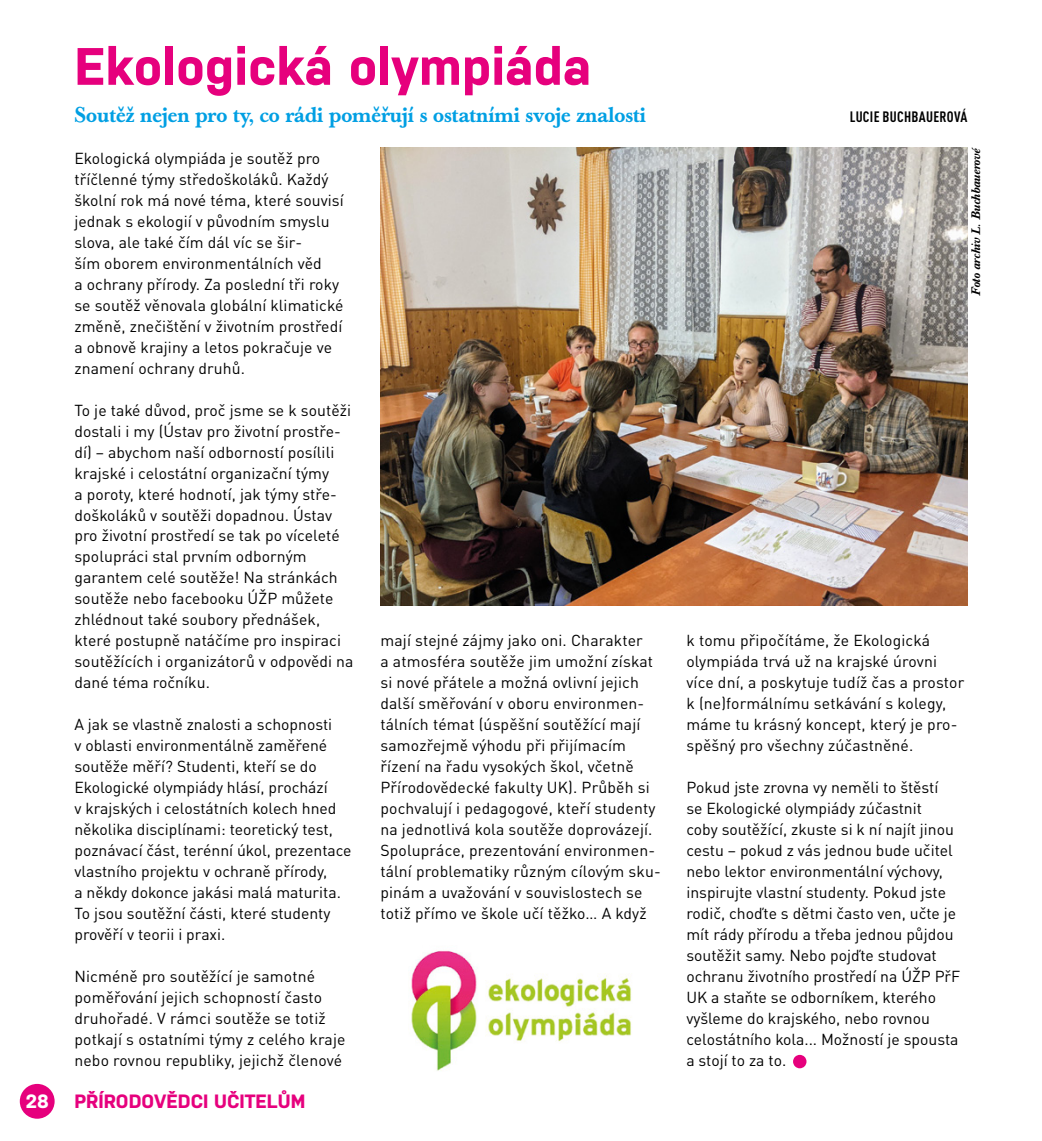
<style>
.page{position:relative;width:1042px;height:1141px;background:#fff}
.page>*{position:absolute;margin:0;border:0;box-sizing:border-box;transform-origin:0 0}
.t1{font:54.25px "Arial";color:#e6007d}
.t2{font:700 52.5px "Nudista";color:#e6007d}
.t3{font:500 21px "Baskerville Book Pro";color:#009fe3}
.t4{font:700 19.25px "Nudista";color:#e6007d}
.t5{font:700 19.25px "Nudista";color:#fff}
.t6{font:15.75px/21px "DIN Pro";letter-spacing:.005em;color:#000}
.t7{font:700 condensed 14.88px "DIN Pro";letter-spacing:.02em;color:#000}
.t8{font:italic 12.25px "Baskerville Book Pro Med";color:#000}
</style>
<div class="page">
<img style="left:380px;top:148px;width:587px;height:457px">
<img style="left:411px;top:950px;width:221px;height:121px">
<div style="left:20px;top:1084px;width:35px;height:35px;background:#e6007d;border-radius:50%"></div>
<h2 class="t2" style="left:74px;top:28px;width:518px">Ekologická olympiáda</h2>
<h3 class="t3" style="left:74px;top:101px;width:573px">Soutěž nejen pro ty, co rádi poměřují s ostatními svoje znalosti</h3>
<p class="t7" style="left:850px;top:105px;width:119px">LUCIE BUCHBAUEROVÁ</p>
<p class="t6" style="left:74px;top:146px;width:271px">Ekologická olympiáda je soutěž pro tříčlenné týmy středoškoláků. Každý školní rok má nové téma, které souvisí jednak s ekologií v původním smyslu slova, ale také čím dál víc se šir-<br>ším oborem environmentálních věd<br>a ochrany přírody. Za poslední tři roky se soutěž věnovala globální klimatické změně, znečištění v životním prostředí a obnově krajiny a letos pokračuje ve znamení ochrany druhů.</p>
<p class="t6" style="left:74px;top:398px;width:280px">To je také důvod, proč jsme se k soutěži dostali i my (Ústav pro životní prostře&shy;dí) – abychom naší odborností posílili krajské i celostátní organizační týmy<br>a poroty, které hodnotí, jak týmy stře&shy;doškoláků v soutěži dopadnou. Ústav pro životní prostředí se tak po víceleté spolupráci stal prvním odborným garantem celé soutěže! Na stránkách soutěže nebo facebooku ÚŽP můžete zhlédnout také soubory přednášek, které postupně natáčíme pro inspiraci soutěžících i organizátorů v odpovědi na dané téma ročníku.</p>
<p class="t6" style="left:74px;top:713px;width:279px">A jak se vlastně znalosti a schopnosti<br>v oblasti environmentálně zaměřené soutěže měří? Studenti, kteří se do Ekologické olympiády hlásí, prochází<br>v krajských i celostátních kolech hned několika disciplínami: teoretický test, poznávací část, terénní úkol, prezentace vlastního projektu v ochraně přírody,<br>a někdy dokonce jakási malá maturita.<br>To jsou soutěžní části, které studenty prověří v teorii i praxi.</p>
<p class="t6" style="left:74px;top:965px;width:273px">Nicméně pro soutěžící je samotné poměřování jejich schopností často druhořadé. V rámci soutěže se totiž potkají s ostatními týmy z celého kraje nebo rovnou republiky, jejichž členové</p>
<p class="t5" style="left:25px;top:1088px;width:25px">28</p>
<p class="t4" style="left:74px;top:1088px;width:232px">PŘÍRODOVĚDCI UČITELŮM</p>
<p class="t8" style="left:968px;top:296px;width:150px;rotate:-90deg">Foto archiv L. Buchbauerové</p>
<p class="t6" style="left:380px;top:629px;width:282px">mají stejné zájmy jako oni. Charakter<br>a atmosféra soutěže jim umožní získat si nové přátele a možná ovlivní jejich další směřování v oboru environmen&shy;tálních témat (úspěšní soutěžící mají samozřejmě výhodu při přijímacím řízení na řadu vysokých škol, včetně Přírodovědecké fakulty UK). Průběh si pochvalují i pedagogové, kteří studenty na jednotlivá kola soutěže doprovázejí.<br>Spolupráce, prezentování environmen&shy;tální problematiky různým cílovým sku&shy;pinám a uvažování v souvislostech se totiž přímo ve škole učí těžko… A když</p>
<p class="t6" style="left:686px;top:629px;width:279px">k tomu připočítáme, že Ekologická olympiáda trvá už na krajské úrovni více dní, a poskytuje tudíž čas a prostor k (ne)formálnímu setkávání s kolegy, máme tu krásný koncept, který je pro&shy;spěšný pro všechny zúčastněné.</p>
<p class="t6" style="left:686px;top:776px;width:275px">Pokud jste zrovna vy neměli to štěstí<br>se Ekologické olympiády zúčastnit<br>coby soutěžící, zkuste si k ní najít jinou cestu – pokud z vás jednou bude učitel nebo lektor environmentální výchovy, inspirujte vlastní studenty. Pokud jste rodič, choďte s dětmi často ven, učte je mít rády přírodu a třeba jednou půjdou soutěžit samy. Nebo pojďte studovat ochranu životního prostředí na ÚŽP PřF UK a staňte se odborníkem, kterého vyšleme do krajského, nebo rovnou celostátního kola... Možností je spousta a stojí to za to.</p>
<h1 class="t1" style="left:790px;top:1026px;width:20px">•</h1>
</div>
